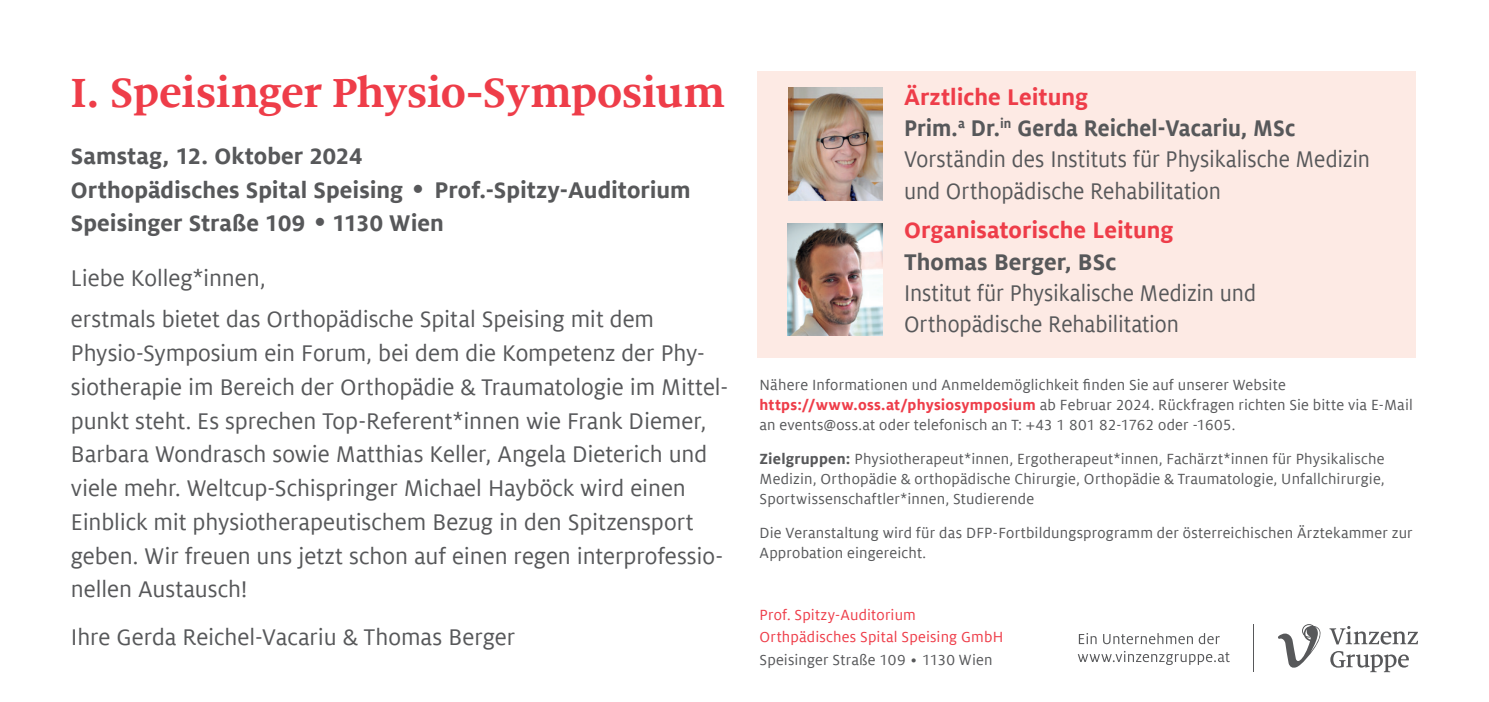
<style>
.page{position:relative;width:1489px;height:702px;background:#fff}
.page>*{position:absolute;margin:0;border:0;box-sizing:border-box;transform-origin:0 0}
.t1{font:700 45px "Milo Serif Offc Pro";letter-spacing:-.015em;color:#ee3d49}
.t2{font:25px/33.8px "Milo Offc Pro";letter-spacing:-.005em;color:#57585a}
.t3{font:25px/31.2px "Milo Offc Pro";letter-spacing:-.005em;color:#57585a;scale:.94 1}
.t4{font:700 25px/33.8px "Milo Offc Pro";color:#57585a}
.t5{font:700 25px "Milo Offc Pro";color:#ee3d49}
.t6{font:16.25px/20px "Milo Offc Pro";letter-spacing:.01em;color:#57585a}
.t7{font:16.25px/22.5px "Milo Offc Pro";letter-spacing:.01em;color:#ee3d49}
.s1{font-weight:400;font-size:32.5px}
.s2{font-weight:700;color:#ee3d49}
.s3{font-weight:700}
</style>
<div class="page">
<div style="left:757px;top:71px;width:658px;height:173px;background:#fdeae4"></div>
<svg style="left:1078px;top:633px;width:18px;height:11px"></svg>
<svg style="left:1103px;top:633px;width:89px;height:11px"></svg>
<svg style="left:1198px;top:633px;width:21px;height:11px"></svg>
<svg style="left:1077px;top:651px;width:152px;height:14px"></svg>
<svg style="left:1329px;top:626px;width:88px;height:18px"></svg>
<svg style="left:1330px;top:651px;width:78px;height:21px"></svg>
<svg style="left:1278px;top:624px;width:43px;height:44px"></svg>
<hr style="left:1253px;top:624px;width:1px;height:48px;background:#57585a">
<img style="left:788px;top:87px;width:94px;height:113px">
<div style="left:757px;top:204px;width:658px;height:153px;background:#fdeae4"></div>
<img style="left:787px;top:223px;width:95px;height:113px">
<h1 class="t1" style="left:71px;top:66px;width:655px">I. Speisinger Physio-Symposium</h1>
<h2 class="t4" style="left:71px;top:139px;width:621px">Samstag, 12. Oktober 2024<br>Orthopädisches Spital Speising <span class="s1">∙</span> Prof.-Spitzy-Auditorium<br>Speisinger Straße 109 <span class="s1">∙</span> 1130 Wien</h2>
<h2 class="t2" style="left:71px;top:258px;width:584px;line-height:40.8px">Liebe Kolleg*innen,<br>erstmals bietet das Orthopädische Spital Speising mit dem</h2>
<p class="t2" style="left:71px;top:336px;width:659px">Physio-Symposium ein Forum, bei dem die Kompetenz der Phy&shy;siotherapie im Bereich der Orthopädie &amp; Traumatologie im Mittel&shy;punkt steht. Es sprechen Top-Referent*innen wie Frank Diemer, Barbara Wondrasch sowie Matthias Keller, Angela Dieterich und viele mehr. Weltcup-Schispringer Michael Hayböck wird einen Einblick mit physiotherapeutischem Bezug in den Spitzensport geben. Wir freuen uns jetzt schon auf einen regen interprofessio&shy;nellen Austausch!</p>
<h2 class="t2" style="left:71px;top:620px;width:446px">Ihre Gerda Reichel-Vacariu &amp; Thomas Berger</h2>
<h2 class="t3" style="left:904px;top:82px;width:497px"><span class="s2">Ärztliche Leitung<br></span><span class="s3">Prim.</span><sup>a</sup> <span class="s3">Dr.</span><sup>in</sup> <span class="s3">Gerda Reichel-Vacariu, MSc </span>Vorständin des Instituts für Physikalische Medizin und Orthopädische Rehabilitation</h2>
<h2 class="t5" style="left:904px;top:216px;width:271px">Organisatorische Leitung</h2>
<h2 class="t4" style="left:904px;top:245px;width:214px">Thomas Berger, BSc</h2>
<h2 class="t3" style="left:904px;top:277px;width:376px">Institut für Physikalische Medizin und<br>Orthopädische Rehabilitation</h2>
<p class="t6" style="left:759px;top:375px;width:654px">Nähere Informationen und Anmeldemöglichkeit finden Sie auf unserer Website <span class="s2">https://www.oss.at/physiosymposium</span> ab Februar 2024. Rückfragen richten Sie bitte via E-Mail an events@oss.at oder telefonisch an T: +43 1 801 82-1762 oder -1605.</p>
<p class="t6" style="left:759px;top:449px;width:626px;text-align:justify"><span class="s3">Zielgruppen:</span> Physiotherapeut*innen, Ergotherapeut*innen, Fachärzt*innen für Physikalische Medizin, Orthopädie &amp; orthopädische Chirurgie, Orthopädie &amp; Traumatologie, Unfallchirurgie, Sportwissenschaftler*innen, Studierende</p>
<p class="t6" style="left:759px;top:523px;width:654px">Die Veranstaltung wird für das DFP-Fortbildungsprogramm der österreichischen Ärztekammer zur<br>Approbation eingereicht.</p>
<p class="t7" style="left:759px;top:603px;width:245px">Prof. Spitzy-Auditorium<br>Orthpädisches Spital Speising GmbH</p>
<p class="t6" style="left:759px;top:649px;width:235px">Speisinger Straße 109 ∙ 1130 Wien</p>
</div>
